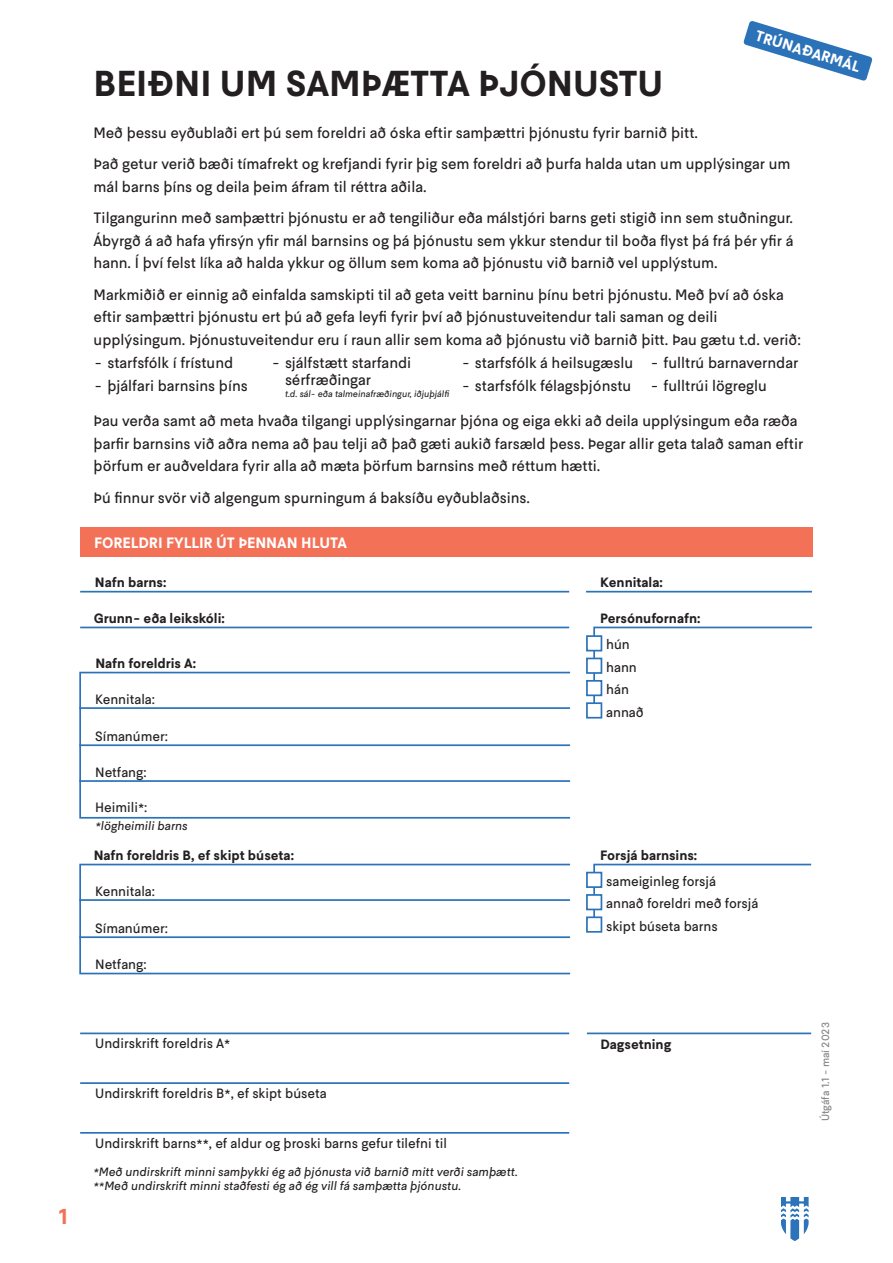
<style>
.page{position:relative;width:893px;height:1263px;background:#fff}
.page>*{position:absolute;margin:0;border:0;box-sizing:border-box;transform-origin:0 0}
.t1{font:700 36px "Esja";color:#231f20}
.t2{font:700 21.6px "Esja";color:#f27157}
.t3{font:15px/22.5px "Esja";color:#231f20}
.t4{font:700 15px "Esja";color:#fff}
.t5{font:13.5px/22.5px "Esja";color:#231f20}
.t6{font:700 13.5px "Esja";color:#231f20}
.t7{font:italic 12px/14.4px "Esja";color:#231f20}
.t8{font:10.5px "Esja";color:#808285}
.t9{font:italic 9px "Esja";color:#231f20}
</style>
<div class="page">
<img style="left:782px;top:1197px;width:27px;height:43px">
<div style="left:80px;top:528px;width:732px;height:29px;background:#f27157"></div>
<svg style="left:743px;top:21px;width:129px;height:60px"></svg>
<hr style="left:80px;top:591px;width:489px;height:1px;background:#2b72b9">
<hr style="left:80px;top:627px;width:489px;height:1px;background:#2b72b9">
<svg style="left:592px;top:626px;width:220px;height:85px"></svg>
<hr style="left:587px;top:591px;width:224px;height:1px;background:#2b72b9">
<div style="left:586px;top:635px;width:16px;height:16px;background:#fff;border:2px solid #2b72b9"></div>
<div style="left:586px;top:658px;width:16px;height:16px;background:#fff;border:2px solid #2b72b9"></div>
<div style="left:586px;top:680px;width:16px;height:16px;background:#fff;border:2px solid #2b72b9"></div>
<div style="left:586px;top:702px;width:16px;height:16px;background:#fff;border:2px solid #2b72b9"></div>
<div style="left:79px;top:672px;width:491px;height:147px;border:2px solid #2b72b9"></div>
<hr style="left:80px;top:707px;width:489px;height:2px;background:#2b72b9">
<hr style="left:80px;top:744px;width:489px;height:2px;background:#2b72b9">
<hr style="left:80px;top:780px;width:489px;height:2px;background:#2b72b9">
<div style="left:79px;top:864px;width:491px;height:110px;border:2px solid #2b72b9"></div>
<hr style="left:80px;top:899px;width:489px;height:2px;background:#2b72b9">
<hr style="left:80px;top:936px;width:489px;height:2px;background:#2b72b9">
<svg style="left:592px;top:863px;width:220px;height:63px"></svg>
<div style="left:586px;top:872px;width:16px;height:16px;background:#fff;border:2px solid #2b72b9"></div>
<div style="left:586px;top:894px;width:16px;height:16px;background:#fff;border:2px solid #2b72b9"></div>
<div style="left:586px;top:916px;width:16px;height:17px;background:#fff;border:2px solid #2b72b9"></div>
<hr style="left:80px;top:1032px;width:489px;height:2px;background:#2b72b9">
<hr style="left:587px;top:1032px;width:224px;height:2px;background:#2b72b9">
<hr style="left:80px;top:1082px;width:489px;height:2px;background:#2b72b9">
<hr style="left:80px;top:1132px;width:489px;height:2px;background:#2b72b9">
<h2 class="t2" style="left:58px;top:1204px;width:12px">1</h2>
<p class="t4" style="left:758px;top:27px;width:110px;rotate:17deg">TRÚNAÐARMÁL</p>
<h1 class="t1" style="left:94px;top:62px;width:571px">BEIÐNI UM SAMÞÆTTA ÞJÓNUSTU</h1>
<p class="t3" style="left:94px;top:117px;width:698px;line-height:31.5px">Með þessu eyðublaði ert þú sem foreldri að óska eftir samþættri þjónustu fyrir barnið þitt.<br>Það getur verið bæði tímafrekt og krefjandi fyrir þig sem foreldri að þurfa halda utan um upplýsingar um</p>
<p class="t3" style="left:94px;top:171px;width:701px;line-height:31.5px">mál barns þíns og deila þeim áfram til réttra aðila.<br>Tilgangurinn með samþættri þjónustu er að tengiliður eða málstjóri barns geti stigið inn sem stuðningur.</p>
<p class="t3" style="left:94px;top:229px;width:701px">Ábyrgð á að hafa yfirsýn yfir mál barnsins og þá þjónustu sem ykkur stendur til boða flyst þá frá þér yfir á hann. Í því felst líka að halda ykkur og öllum sem koma að þjónustu við barnið vel upplýstum.</p>
<p class="t3" style="left:94px;top:283px;width:709px">Markmiðið er einnig að einfalda samskipti til að geta veitt barninu þínu betri þjónustu. Með því að óska eftir samþættri þjónustu ert þú að gefa leyfi fyrir því að þjónustuveitendur tali saman og deili upplýsingum. Þjónustuveitendur eru í raun allir sem koma að þjónustu við barnið þitt. Þau gætu t.d. verið:</p>
<p class="t3" style="left:95px;top:352px;width:140px">- starfsfólk í frístund</p>
<p class="t3" style="left:95px;top:374px;width:155px">- þjálfari barnsins þíns</p>
<p class="t3" style="left:285px;top:355px;width:128px;line-height:16.5px;text-indent:-13px">- sjálfstætt starfandi sérfræðingar</p>
<p class="t9" style="left:285px;top:388px;width:166px">t.d. sál- eða talmeinafræðingur, iðjuþjálfi</p>
<p class="t3" style="left:462px;top:352px;width:172px">- starfsfólk á heilsugæslu</p>
<p class="t3" style="left:462px;top:374px;width:171px">- starfsfólk félagsþjónstu</p>
<p class="t3" style="left:651px;top:352px;width:149px">- fulltrú barnaverndar</p>
<p class="t3" style="left:651px;top:374px;width:117px">- fulltrúi lögreglu</p>
<p class="t3" style="left:94px;top:409px;width:711px">Þau verða samt að meta hvaða tilgangi upplýsingarnar þjóna og eiga ekki að deila upplýsingum eða ræða þarfir barnsins við aðra nema að þau telji að það gæti aukið farsæld þess. Þegar allir geta talað saman eftir þörfum er auðveldara fyrir alla að mæta þörfum barnsins með réttum hætti.</p>
<p class="t3" style="left:94px;top:486px;width:438px">Þú finnur svör við algengum spurningum á baksíðu eyðublaðsins.</p>
<p class="t4" style="left:94px;top:534px;width:254px">FORELDRI FYLLIR ÚT ÞENNAN HLUTA</p>
<p class="t6" style="left:95px;top:574px;width:73px">Nafn barns:</p>
<p class="t6" style="left:94px;top:610px;width:133px">Grunn- eða leikskóli:</p>
<p class="t6" style="left:95px;top:655px;width:102px">Nafn foreldris A:</p>
<p class="t5" style="left:95px;top:688px;width:61px">Kennitala:</p>
<p class="t5" style="left:95px;top:725px;width:74px">Símanúmer:</p>
<p class="t5" style="left:95px;top:761px;width:53px">Netfang:</p>
<p class="t5" style="left:95px;top:796px;width:54px">Heimili*:</p>
<p class="t7" style="left:95px;top:818px;width:94px">*lögheimili barns</p>
<p class="t6" style="left:127px;top:847px;width:6px">f</p>
<p class="t5" style="left:95px;top:880px;width:61px">Kennitala:</p>
<p class="t5" style="left:95px;top:917px;width:74px">Símanúmer:</p>
<p class="t5" style="left:95px;top:953px;width:53px">Netfang:</p>
<p class="t6" style="left:94px;top:847px;width:202px">Nafn oreldris B, ef skipt búseta:</p>
<p class="t5" style="left:95px;top:1032px;width:137px">Undirskrift foreldris A*</p>
<p class="t5" style="left:95px;top:1082px;width:233px">Undirskrift foreldris B*, ef skipt búseta</p>
<p class="t5" style="left:95px;top:1131px;width:353px">Undirskrift barns**, ef aldur og þroski barns gefur tilefni til</p>
<p class="t7" style="left:93px;top:1164px;width:426px">*Með undirskrift minni samþykki ég að þjónusta við barnið mitt verði samþætt. **Með undirskrift minni staðfesti ég að ég vill fá samþætta þjónustu.</p>
<p class="t6" style="left:600px;top:574px;width:64px">Kennitala:</p>
<p class="t6" style="left:600px;top:610px;width:102px">Persónufornafn:</p>
<p class="t5" style="left:606px;top:633px;width:39px">hún hann hán annað</p>
<p class="t6" style="left:600px;top:848px;width:99px">Forsjá barnsins:</p>
<p class="t5" style="left:606px;top:870px;width:154px">sameiginleg forsjá<br>annað foreldri með forsjá skipt búseta barns</p>
<p class="t6" style="left:600px;top:1036px;width:72px">Dagsetning</p>
<p class="t8" style="left:819px;top:1121px;width:101px;rotate:-90deg">Útgáfa 1.1 - maí 2023</p>
</div>
